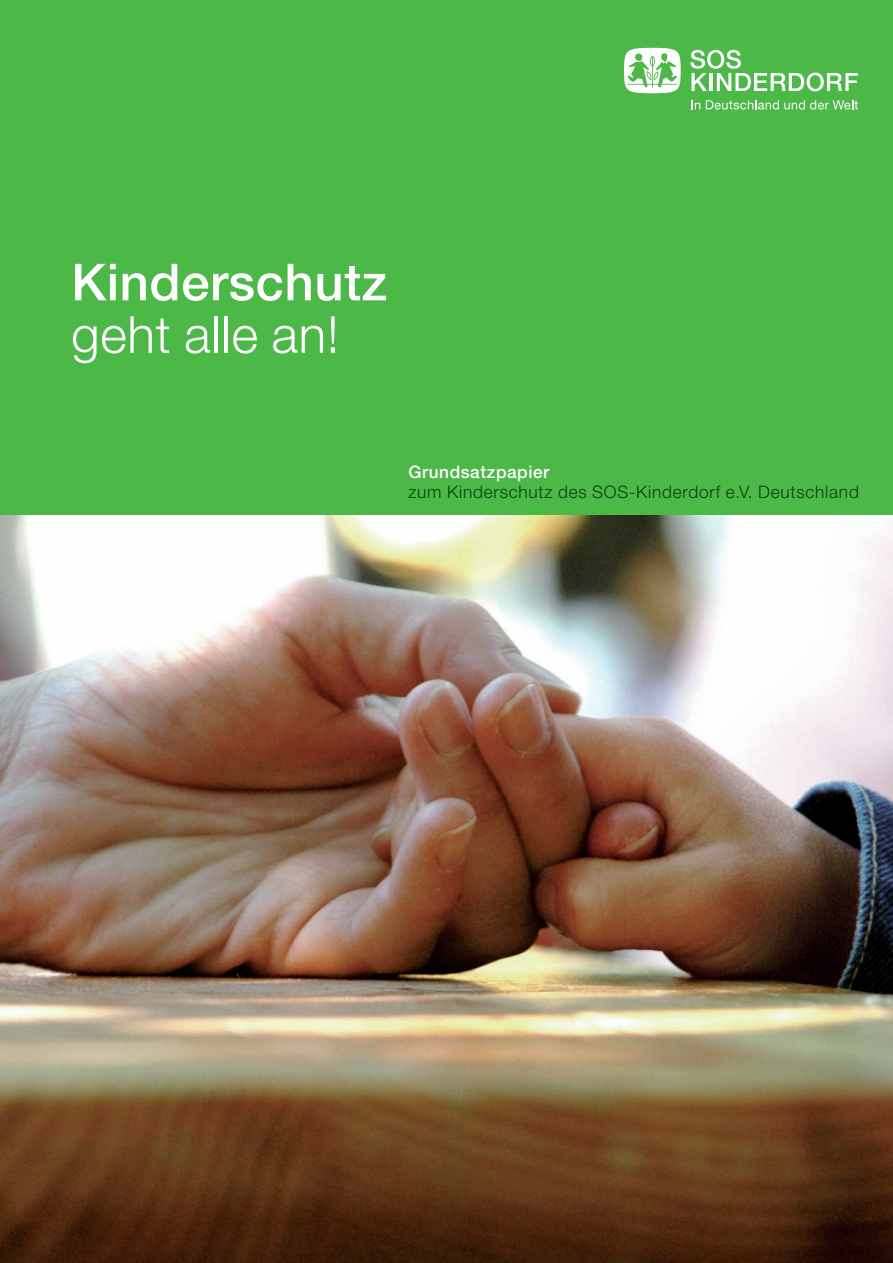
<style>
.page{position:relative;width:893px;height:1263px;background:#fff}
.page>*{position:absolute;margin:0;border:0;box-sizing:border-box;transform-origin:0 0}
.t1{font:500 51px "Helvetica Neue LT";letter-spacing:.01em;color:#fff}
.t2{font:300 51px "Helvetica Neue LT";letter-spacing:.015em;color:#fff}
.t3{font:300 17.25px "Helvetica Neue LT";letter-spacing:.045em;color:#074008}
.t4{font:500 17.25px "Helvetica Neue LT";letter-spacing:.035em;color:#fff}
</style>
<div class="page">
<div style="left:0;top:0;width:893px;height:516px;background:#4cb848"></div>
<svg style="left:624px;top:48px;width:57px;height:45px"></svg>
<svg style="left:690px;top:50px;width:168px;height:41px"></svg>
<svg style="left:691px;top:100px;width:9px;height:9px"></svg>
<svg style="left:706px;top:100px;width:152px;height:10px"></svg>
<img style="left:0;top:516px;width:893px;height:747px">
<h1 class="t1" style="left:71px;top:264px;width:317px">Kinderschutz</h1>
<h1 class="t2" style="left:71px;top:316px;width:269px">geht alle an!</h1>
<p class="t4" style="left:408px;top:466px;width:142px">Grundsatzpapier</p>
<p class="t3" style="left:408px;top:485px;width:452px">zum Kinderschutz des SOS-Kinderdorf e.V. Deutschland</p>
</div>
